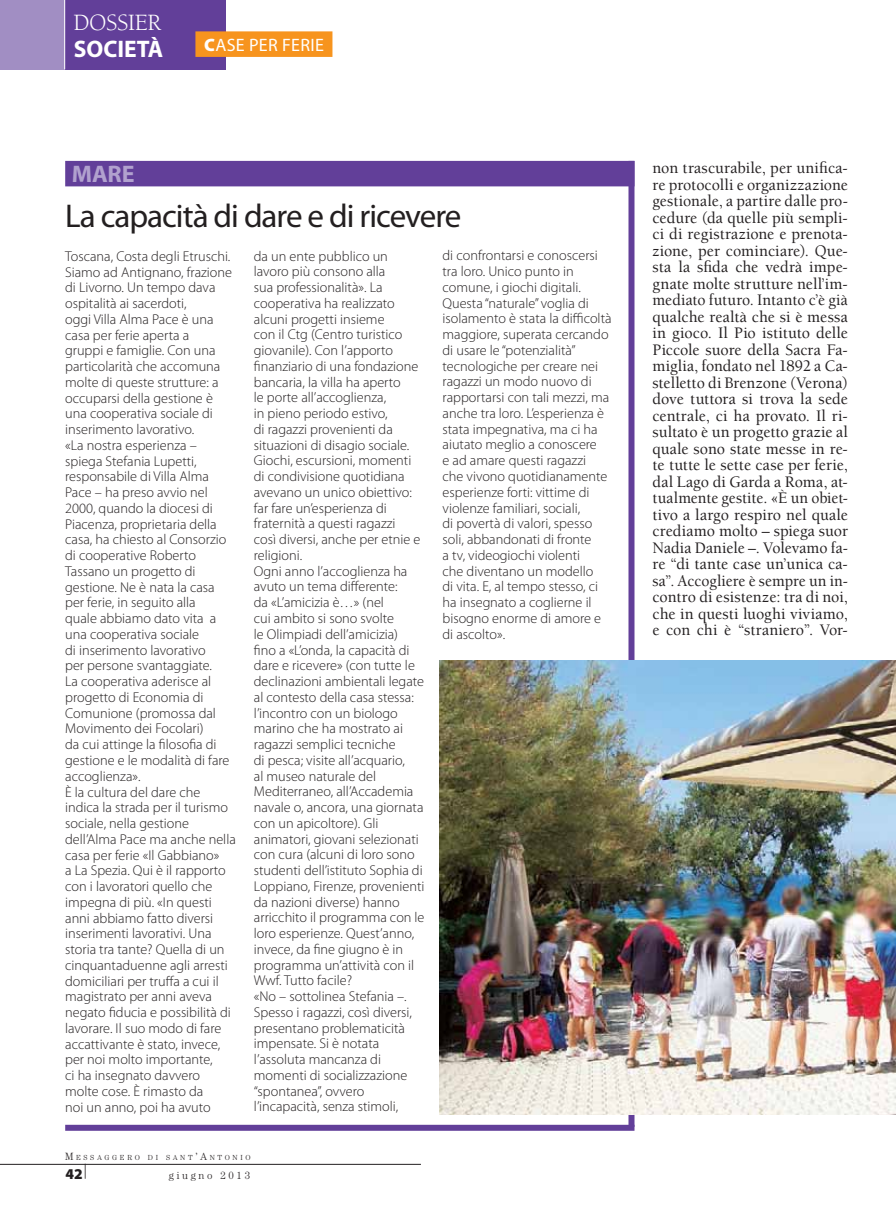
<style>
.page{position:relative;width:896px;height:1215px;background:#fff}
.page>*{position:absolute;margin:0;border:0;box-sizing:border-box;transform-origin:0 0}
.t1{font:33px "Myriad Pro";letter-spacing:-.03em;color:#231f20}
.t2{font:24px "Berkeley Std";letter-spacing:-.02em;color:#fff}
.t3{font:700 24px "Myriad Pro";color:#fff}
.t4{font:700 24px "Myriad Pro";color:#b1a1ce}
.t5{font:18px "Myriad Pro";letter-spacing:.02em;color:#fff}
.t6{font:500 16.5px/16.5px "Berkeley Std";letter-spacing:.005em;color:#231f20;text-align:justify}
.t7{font:900 15px "Myriad Pro";color:#231f20}
.t8{font:300 14.25px/15.8px "Myriad Pro";color:#231f20}
.t9{font:300 10.5px "Century Std";letter-spacing:.25em;color:#231f20}
.t10{font:300 7.35px "Century Std";letter-spacing:.355em;color:#231f20}
.s1{font-weight:900}
.s2{font-size:10.5px}
</style>
<div class="page">
<hr style="left:0;top:1163px;width:421px;height:1px;background:#231f20">
<div style="left:65px;top:161px;width:569px;height:25px;background:#623f99"></div>
<div style="left:628px;top:161px;width:6px;height:965px;background:#623f99"></div>
<div style="left:65px;top:1124px;width:569px;height:6px;background:#623f99"></div>
<div style="left:0;top:0;width:65px;height:69px;background:#a18ec3"></div>
<div style="left:65px;top:0;width:161px;height:69px;background:#623f99"></div>
<hr style="left:64px;top:0;width:1px;height:69px;background:#fff">
<div style="left:195px;top:31px;width:137px;height:26px;background:#f7941e"></div>
<img style="left:439px;top:660px;width:456px;height:454px">
<h2 class="t2" style="left:74px;top:12px;width:89px">DOSSIER</h2>
<h2 class="t3" style="left:74px;top:39px;width:91px">SOCIETÀ</h2>
<p class="t5" style="left:204px;top:38px;width:121px"><span class="s1">C</span>ASE PER FERIE</p>
<h2 class="t4" style="left:72px;top:165px;width:64px">MARE</h2>
<h1 class="t1" style="left:65px;top:203px;width:397px">La capacità di dare e di ricevere</h1>
<p class="t8" style="left:65px;top:249px;width:172px">Toscana, Costa degli Etruschi.<br>Siamo ad Antignano, frazione di Livorno. Un tempo dava ospitalità ai sacerdoti,<br>oggi Villa Alma Pace è una casa per ferie aperta a<br>gruppi e famiglie. Con una particolarità che accomuna molte di queste strutture: a occuparsi della gestione è una cooperativa sociale di inserimento lavorativo.<br>«La nostra esperienza – spiega Stefania Lupetti, responsabile di Villa Alma<br>Pace – ha preso avvio nel<br>2000, quando la diocesi di<br>Piacenza, proprietaria della casa, ha chiesto al Consorzio di cooperative Roberto<br>Tassano un progetto di gestione. Ne è nata la casa per ferie, in seguito alla<br>quale abbiamo dato vita a una cooperativa sociale<br>di inserimento lavorativo<br>per persone svantaggiate.<br>La cooperativa aderisce al progetto di Economia di<br>Comunione (promossa dal<br>Movimento dei Focolari)<br>da cui attinge la filosofia di gestione e le modalità di fare accoglienza».<br>È la cultura del dare che indica la strada per il turismo sociale, nella gestione dell’Alma Pace ma anche nella casa per ferie «Il Gabbiano»<br>a La Spezia. Qui è il rapporto con i lavoratori quello che impegna di più. «In questi anni abbiamo fatto diversi inserimenti lavorativi. Una storia tra tante? Quella di un cinquantaduenne agli arresti domiciliari per truffa a cui il magistrato per anni aveva negato fiducia e possibilità di lavorare. Il suo modo di fare accattivante è stato, invece, per noi molto importante,<br>ci ha insegnato davvero molte cose. È rimasto da<br>noi un anno, poi ha avuto</p>
<p class="t8" style="left:254px;top:249px;width:172px">da un ente pubblico un lavoro più consono alla<br>sua professionalità». La cooperativa ha realizzato alcuni progetti insieme<br>con il Ctg (Centro turistico giovanile). Con l’apporto finanziario di una fondazione bancaria, la villa ha aperto<br>le porte all’accoglienza,<br>in pieno periodo estivo,<br>di ragazzi provenienti da situazioni di disagio sociale.<br>Giochi, escursioni, momenti di condivisione quotidiana avevano un unico obiettivo: far fare un’esperienza di fraternità a questi ragazzi<br>così diversi, anche per etnie e religioni.<br>Ogni anno l’accoglienza ha avuto un tema differente:<br>da «L’amicizia è…» (nel<br>cui ambito si sono svolte<br>le Olimpiadi dell’amicizia)<br>fino a «L’onda, la capacità di dare e ricevere» (con tutte le declinazioni ambientali legate al contesto della casa stessa: l’incontro con un biologo marino che ha mostrato ai ragazzi semplici tecniche<br>di pesca; visite all’acquario,<br>al museo naturale del<br>Mediterraneo, all’Accademia navale o, ancora, una giornata con un apicoltore). Gli animatori, giovani selezionati con cura (alcuni di loro sono studenti dell’istituto Sophia di<br>Loppiano, Firenze, provenienti da nazioni diverse) hanno arricchito il programma con le loro esperienze. Quest’anno, invece, da fine giugno è in programma un’attività con il<br>Wwf. Tutto facile?<br>«No – sottolinea Stefania –.<br>Spesso i ragazzi, così diversi, presentano problematicità impensate. Si è notata l’assoluta mancanza di momenti di socializzazione “spontanea”, ovvero l’incapacità, senza stimoli,</p>
<p class="t8" style="left:442px;top:249px;width:170px">di confrontarsi e conoscersi tra loro. Unico punto in comune, i giochi digitali.<br>Questa “naturale” voglia di isolamento è stata la difficoltà maggiore, superata cercando di usare le “potenzialità” tecnologiche per creare nei ragazzi un modo nuovo di rapportarsi con tali mezzi, ma anche tra loro. L’esperienza è stata impegnativa, ma ci ha aiutato meglio a conoscere<br>e ad amare questi ragazzi<br>che vivono quotidianamente esperienze forti: vittime di violenze familiari, sociali,<br>di povertà di valori, spesso soli, abbandonati di fronte<br>a tv, videogiochi violenti<br>che diventano un modello<br>di vita. E, al tempo stesso, ci ha insegnato a coglierne il bisogno enorme di amore e di ascolto».</p>
<p class="t10" style="left:65px;top:1152px;width:187px"><span class="s2">M</span>ESSAGGERO DI SANT<span class="s2">’A</span>NTONIO</p>
<p class="t7" style="left:65px;top:1168px;width:22px">42 |</p>
<p class="t9" style="left:169px;top:1171px;width:83px">giugno 2013</p>
<p class="t6" style="left:652px;top:161px;width:197px">non trascurabile, per unifica&shy;re protocolli e organizzazione gestionale, a partire dalle pro&shy;cedure (da quelle più sempli&shy;ci di registrazione e prenota&shy;zione, per cominciare). Que&shy;sta la sfida che vedrà impe&shy;gnate molte strutture nell’im&shy;mediato futuro. Intanto c’è già qualche realtà che si è messa in gioco. Il Pio istituto delle Piccole suore della Sacra Fa&shy;miglia, fondato nel 1892 a Ca&shy;stelletto di Brenzone (Verona) dove tuttora si trova la sede centrale, ci ha provato. Il ri&shy;sultato è un progetto grazie al quale sono state messe in re&shy;te tutte le sette case per ferie, dal Lago di Garda a Roma, at&shy;tualmente gestite. «È un obiet&shy;tivo a largo respiro nel quale crediamo molto – spiega suor Nadia Daniele –. Volevamo fa&shy;re “di tante case un’unica ca&shy;sa”. Accogliere è sempre un in&shy;contro di esistenze: tra di noi, che in questi luoghi viviamo, e con chi è “straniero”. Vor-</p>
</div>
